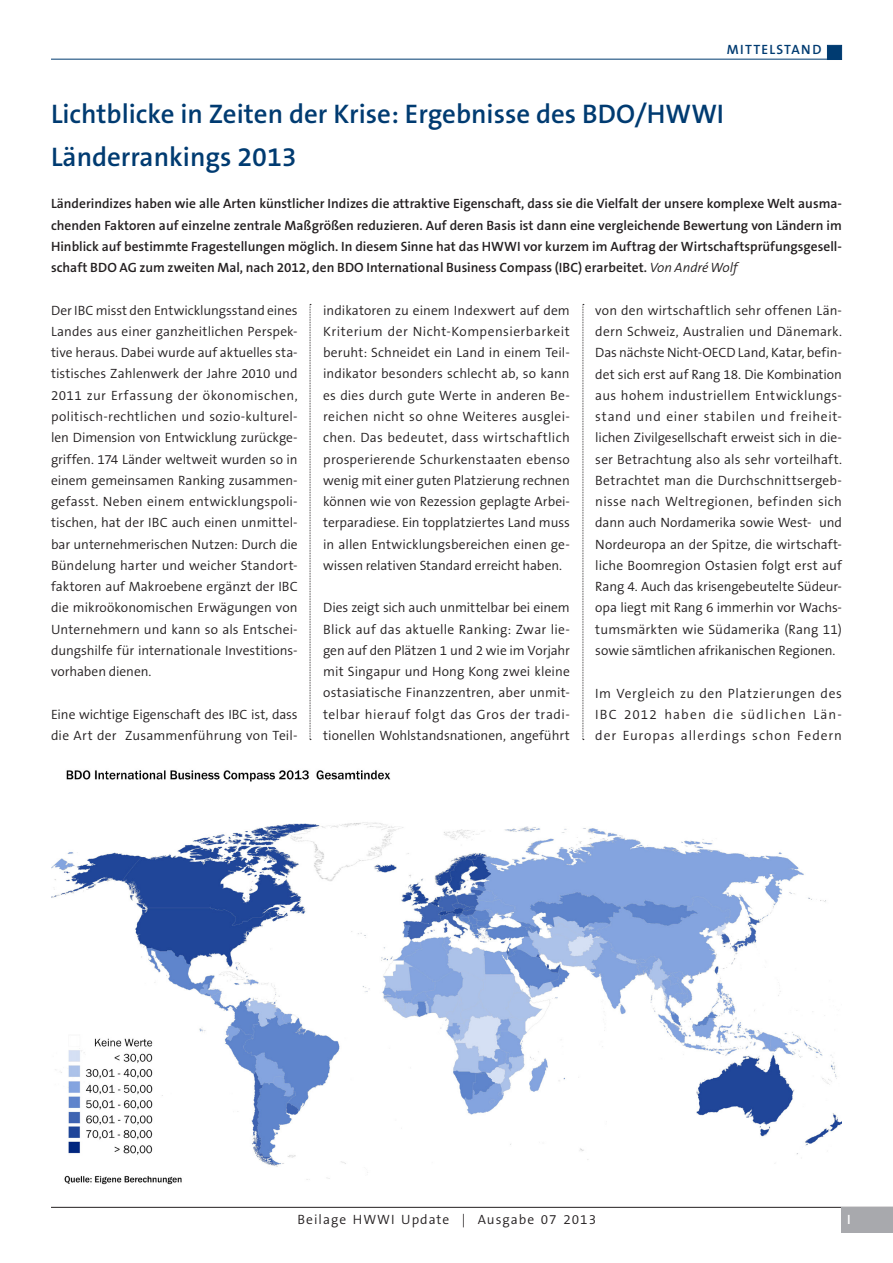
<style>
.page{position:relative;width:893px;height:1263px;background:#fff}
.page>*{position:absolute;margin:0;border:0;box-sizing:border-box;transform-origin:0 0}
.t1{font:600 27px/42.5px "The Sans B6";color:#003b71}
.t2{font:300 13.5px/21.3px "The Sans B4";letter-spacing:.005em;color:#231f20;text-align:justify}
.t3{font:600 13.5px/21.3px "The Sans B6";color:#231f20;text-align:justify}
.t4{font:300 13.5px "The Sans B4";letter-spacing:.075em;color:#231f20}
.t5{font:600 13.5px "The Sans B6";letter-spacing:.1em;color:#003b71}
.t6{font:600 13.5px "The Sans B6";color:#fff}
.s1{font-family:"The Sans B4";font-weight:300;font-style:italic}
</style>
<div class="page">
<div style="left:827px;top:45px;width:15px;height:15px;background:#003b71;border:1px solid #003b71"></div>
<hr style="left:51px;top:1207px;width:842px;height:1px;background:#231f20">
<div style="left:842px;top:1208px;width:51px;height:25px;background:#a8a9ad"></div>
<hr style="left:51px;top:59px;width:791px;height:1px;background:#003b71">
<svg style="left:310px;top:304px;width:1px;height:436px"></svg>
<svg style="left:583px;top:304px;width:1px;height:436px"></svg>
<img style="left:51px;top:770px;width:791px;height:415px">
<p class="t5" style="left:727px;top:42px;width:96px">MITTELSTAND</p>
<h1 class="t1" style="left:51px;top:94px;width:675px">Lichtblicke in Zeiten der Krise: Ergebnisse des BDO/HWWI<br>Länderrankings 2013</h1>
<p class="t3" style="left:51px;top:194px;width:792px">Länderindizes haben wie alle Arten künstlicher Indizes die attraktive Eigenschaft, dass sie die Vielfalt der unsere komplexe Welt ausma&shy;chenden Faktoren auf einzelne zentrale Maßgrößen reduzieren. Auf deren Basis ist dann eine vergleichende Bewertung von Ländern im Hinblick auf bestimmte Fragestellungen möglich. In diesem Sinne hat das HWWI vor kurzem im Auftrag der Wirtschaftsprüfungsgesell&shy;schaft BDO AG zum zweiten Mal, nach 2012, den BDO International Business Compass (IBC) erarbeitet. <span class="s1">Von André Wolf</span></p>
<p class="t2" style="left:51px;top:300px;width:248px">Der IBC misst den Entwicklungsstand eines Landes aus einer ganzheitlichen Perspek&shy;tive heraus. Dabei wurde auf aktuelles sta&shy;tistisches Zahlenwerk der Jahre 2010 und 2011 zur Erfassung der ökonomischen, politisch-rechtlichen und sozio-kulturel&shy;len Dimension von Entwicklung zurückge&shy;griffen. 174 Länder weltweit wurden so in einem gemeinsamen Ranking zusammen&shy;gefasst. Neben einem entwicklungspoli&shy;tischen, hat der IBC auch einen unmittel&shy;bar unternehmerischen Nutzen: Durch die Bündelung harter und weicher Standort&shy;faktoren auf Makroebene ergänzt der IBC die mikroökonomischen Erwägungen von Unternehmern und kann so als Entschei&shy;dungshilfe für internationale Investitions&shy;vorhaben dienen.</p>
<p class="t2" style="left:51px;top:704px;width:248px">Eine wichtige Eigenschaft des IBC ist, dass die Art der Zusammenführung von Teil-</p>
<p class="t2" style="left:323px;top:300px;width:248px">indikatoren zu einem Indexwert auf dem Kriterium der Nicht-Kompensierbarkeit beruht: Schneidet ein Land in einem Teil&shy;indikator besonders schlecht ab, so kann es dies durch gute Werte in anderen Be&shy;reichen nicht so ohne Weiteres ausglei&shy;chen. Das bedeutet, dass wirtschaftlich prosperierende Schurkenstaaten ebenso wenig mit einer guten Platzierung rechnen können wie von Rezession geplagte Arbei&shy;terparadiese. Ein topplatziertes Land muss in allen Entwicklungsbereichen einen ge&shy;wissen relativen Standard erreicht haben.</p>
<p class="t2" style="left:323px;top:598px;width:248px">Dies zeigt sich auch unmittelbar bei einem Blick auf das aktuelle Ranking: Zwar lie&shy;gen auf den Plätzen 1 und 2 wie im Vorjahr mit Singapur und Hong Kong zwei kleine ostasiatische Finanzzentren, aber unmit&shy;telbar hierauf folgt das Gros der tradi&shy;tionellen Wohlstandsnationen, angeführt</p>
<p class="t2" style="left:595px;top:300px;width:248px">von den wirtschaftlich sehr offenen Län&shy;dern Schweiz, Australien und Dänemark.<br>Das nächste Nicht-OECD Land, Katar, befin&shy;det sich erst auf Rang 18. Die Kombination aus hohem industriellem Entwicklungs&shy;stand und einer stabilen und freiheit&shy;lichen Zivilgesellschaft erweist sich in die&shy;ser Betrachtung also als sehr vorteilhaft.<br>Betrachtet man die Durchschnittsergeb&shy;nisse nach Weltregionen, befinden sich dann auch Nordamerika sowie West- und Nordeuropa an der Spitze, die wirtschaft&shy;liche Boomregion Ostasien folgt erst auf Rang 4. Auch das krisengebeutelte Südeur&shy;opa liegt mit Rang 6 immerhin vor Wachs&shy;tumsmärkten wie Südamerika (Rang 11) sowie sämtlichen afrikanischen Regionen.</p>
<p class="t2" style="left:595px;top:683px;width:248px">Im Vergleich zu den Platzierungen des IBC 2012 haben die südlichen Län&shy;der Europas allerdings schon Federn</p>
<p class="t4" style="left:298px;top:1212px;width:300px">Beilage HWWI Update | Ausgabe 07 2013</p>
<p class="t6" style="left:847px;top:1212px;width:5px">I</p>
</div>
